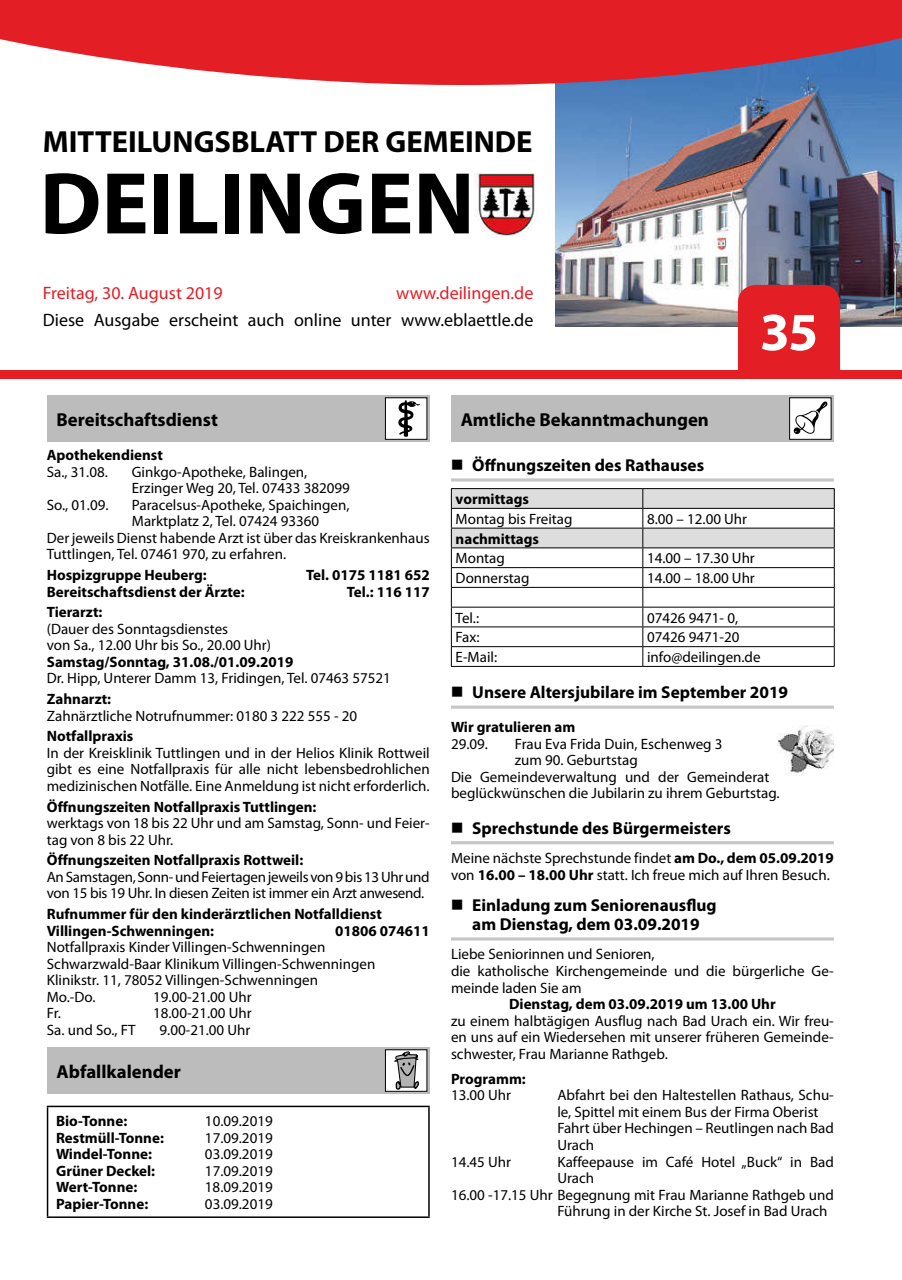
<style>
.page{position:relative;width:902px;height:1280px;background:#fff}
.page>*{position:absolute;margin:0;border:0;box-sizing:border-box;transform-origin:0 0}
.t1{font:700 88.5px "Myriad Pro";color:#000}
.t2{font:700 54px "Myriad Pro";color:#fff}
.t3{font:700 30.6px "Myriad Pro";color:#000}
.t4{font:700 18.75px "Myriad Pro";color:#000}
.t5{font:18px "Myriad Pro";color:#000}
.t6{font:18px "Myriad Pro";color:#e31e25}
.t7{font:700 17.25px/18.8px "Myriad Pro";color:#000}
.t8{font:15px/16.5px "Myriad Pro";color:#000}
.t9{font:700 15px/16.5px "Myriad Pro";color:#000}
.t10{font:15px/16.5px "Myriad Pro";letter-spacing:-.02em;color:#000}
.s1{font-weight:700}
</style>
<div class="page">
<div style="left:0;top:370px;width:901px;height:9px;background:#e31e25"></div>
<img style="left:555px;top:143px;width:346px;height:183px">
<div style="left:737px;top:285px;width:103px;height:85px;background:#e31e25"></div>
<svg style="left:0;top:0;width:901px;height:143px"></svg>
<img style="left:474px;top:173px;width:62px;height:64px">
<div style="left:47px;top:395px;width:382px;height:47px;background:#bcbcbc"></div>
<div style="left:385px;top:398px;width:42px;height:41px;background:#fefefe"></div>
<div style="left:385px;top:397px;width:42px;height:43px;border:1px solid #000"></div>
<svg style="left:398px;top:400px;width:22px;height:37px"></svg>
<div style="left:47px;top:1047px;width:382px;height:47px;background:#bcbcbc"></div>
<div style="left:385px;top:1050px;width:42px;height:41px;background:#fefefe"></div>
<div style="left:385px;top:1049px;width:42px;height:43px;border:1px solid #000"></div>
<svg style="left:394px;top:1051px;width:25px;height:39px"></svg>
<hr style="left:47px;top:1106px;width:382px;height:1px;background:#000">
<hr style="left:47px;top:1107px;width:1px;height:109px;background:#000">
<hr style="left:428px;top:1107px;width:1px;height:109px;background:#000">
<hr style="left:47px;top:1216px;width:382px;height:2px;background:#000">
<hr style="left:451px;top:478px;width:382px;height:3px;background:#c6c6c6">
<svg style="left:451px;top:705px;width:382px;height:4px;fill:#cdcdcd"></svg>
<hr style="left:451px;top:841px;width:382px;height:3px;background:#c6c6c6">
<hr style="left:451px;top:937px;width:382px;height:3px;background:#c6c6c6">
<div style="left:451px;top:395px;width:382px;height:47px;background:#bcbcbc"></div>
<div style="left:789px;top:398px;width:42px;height:41px;background:#fefefe"></div>
<div style="left:789px;top:397px;width:42px;height:43px;border:1px solid #000"></div>
<svg style="left:793px;top:401px;width:34px;height:33px"></svg>
<hr style="left:451px;top:488px;width:191px;height:1px;background:#000">
<hr style="left:642px;top:488px;width:192px;height:1px;background:#000">
<hr style="left:451px;top:666px;width:191px;height:1px;background:#000">
<hr style="left:642px;top:666px;width:192px;height:1px;background:#000">
<svg style="left:451px;top:489px;width:383px;height:177px"></svg>
<hr style="left:642px;top:547px;width:192px;height:1px;background:#000">
<img style="left:777px;top:725px;width:56px;height:50px">
<h3 class="t3" style="left:43px;top:122px;width:491px">MITTEILUNGSBLATT DER GEMEINDE</h3>
<h1 class="t1" style="left:40px;top:146px;width:436px">DEILINGEN</h1>
<p class="t6" style="left:43px;top:282px;width:181px">Freitag, 30. August 2019</p>
<p class="t6" style="left:396px;top:282px;width:138px">www.deilingen.de</p>
<p class="t5" style="left:43px;top:309px;width:492px">Diese Ausgabe erscheint auch online unter www.eblaettle.de</p>
<h2 class="t2" style="left:759px;top:297px;width:60px">35</h2>
<p class="t4" style="left:56px;top:407px;width:163px">Bereitschaftsdienst</p>
<p class="t9" style="left:47px;top:447px;width:118px">Apothekendienst</p>
<p class="t8" style="left:47px;top:463px;width:63px">Sa., 31.08.</p>
<p class="t8" style="left:132px;top:463px;width:219px">Ginkgo-Apotheke, Balingen,<br>Erzinger Weg 20, Tel. 07433 382099</p>
<p class="t8" style="left:47px;top:496px;width:63px">So., 01.09.</p>
<p class="t8" style="left:132px;top:496px;width:219px">Paracelsus-Apotheke, Spaichingen,</p>
<p class="t8" style="left:132px;top:513px;width:189px">Marktplatz 2, Tel. 07424 93360</p>
<p class="t8" style="left:47px;top:529px;width:384px">Der jeweils Dienst habende Arzt ist über das Kreiskrankenhaus</p>
<p class="t8" style="left:47px;top:546px;width:241px">Tuttlingen, Tel. 07461 970, zu erfahren.</p>
<p class="t9" style="left:47px;top:566px;width:161px">Hospizgruppe Heuberg:</p>
<p class="t9" style="left:306px;top:566px;width:125px">Tel. 0175 1181 652</p>
<p class="t9" style="left:47px;top:583px;width:199px">Bereitschaftsdienst der Ärzte:</p>
<p class="t9" style="left:347px;top:583px;width:84px">Tel.: 116 117</p>
<p class="t9" style="left:47px;top:604px;width:57px">Tierarzt:</p>
<p class="t8" style="left:47px;top:620px;width:226px">(Dauer des Sonntagsdienstes<br>von Sa., 12.00 Uhr bis So., 20.00 Uhr)</p>
<p class="t9" style="left:47px;top:653px;width:248px">Samstag/Sonntag, 31.08./01.09.2019</p>
<p class="t8" style="left:47px;top:670px;width:345px">Dr. Hipp, Unterer Damm 13, Fridingen, Tel. 07463 57521</p>
<p class="t9" style="left:47px;top:690px;width:66px">Zahnarzt:</p>
<p class="t8" style="left:47px;top:707px;width:312px">Zahnärztliche Notrufnummer: 0180 3 222 555 - 20</p>
<p class="t9" style="left:47px;top:728px;width:88px">Notfallpraxis</p>
<p class="t8" style="left:47px;top:744px;width:384px;text-align:justify">In der Kreisklinik Tuttlingen und in der Helios Klinik Rottweil gibt es eine Notfallpraxis für alle nicht lebensbedrohlichen medizinischen Notfälle. Eine Anmeldung ist nicht erforderlich.</p>
<p class="t9" style="left:47px;top:798px;width:271px">Öffnungszeiten Notfallpraxis Tuttlingen:</p>
<p class="t8" style="left:47px;top:815px;width:384px">werktags von 18 bis 22 Uhr und am Samstag, Sonn- und Feier&shy;tag von 8 bis 22 Uhr.</p>
<p class="t9" style="left:47px;top:851px;width:258px">Öffnungszeiten Notfallpraxis Rottweil:</p>
<p class="t10" style="left:47px;top:868px;width:384px">An Samstagen, Sonn- und Feiertagen jeweils von 9 bis 13 Uhr und von 15 bis 19 Uhr. In diesen Zeiten ist immer ein Arzt anwesend.</p>
<p class="t9" style="left:47px;top:905px;width:336px">Rufnummer für den kinderärztlichen Notfalldienst<br>Villingen-Schwenningen:</p>
<p class="t9" style="left:335px;top:922px;width:96px">01806 074611</p>
<p class="t8" style="left:47px;top:939px;width:330px">Notfallpraxis Kinder Villingen-Schwenningen Schwarzwald-Baar Klinikum Villingen-Schwenningen Klinikstr. 11, 78052 Villingen-Schwenningen<br>Mo.-Do.</p>
<p class="t8" style="left:153px;top:988px;width:100px">19.00-21.00 Uhr</p>
<p class="t8" style="left:47px;top:1005px;width:16px">Fr.</p>
<p class="t8" style="left:153px;top:1005px;width:100px">18.00-21.00 Uhr</p>
<p class="t8" style="left:47px;top:1021px;width:90px">Sa. und So., FT</p>
<p class="t8" style="left:159px;top:1021px;width:92px">9.00-21.00 Uhr</p>
<p class="t4" style="left:56px;top:1059px;width:126px">Abfallkalender</p>
<p class="t9" style="left:56px;top:1112px;width:73px">Bio-Tonne:</p>
<p class="t8" style="left:205px;top:1113px;width:69px">10.09.2019</p>
<p class="t9" style="left:56px;top:1129px;width:109px">Restmüll-Tonne:</p>
<p class="t8" style="left:205px;top:1129px;width:69px">17.09.2019</p>
<p class="t9" style="left:56px;top:1145px;width:97px">Windel-Tonne:</p>
<p class="t8" style="left:205px;top:1146px;width:69px">03.09.2019</p>
<p class="t9" style="left:56px;top:1162px;width:101px">Grüner Deckel:</p>
<p class="t8" style="left:205px;top:1162px;width:69px">17.09.2019</p>
<p class="t9" style="left:56px;top:1178px;width:83px">Wert-Tonne:</p>
<p class="t8" style="left:205px;top:1179px;width:69px">18.09.2019</p>
<p class="t9" style="left:56px;top:1195px;width:94px">Papier-Tonne:</p>
<p class="t8" style="left:205px;top:1195px;width:69px">03.09.2019</p>
<p class="t4" style="left:460px;top:407px;width:250px">Amtliche Bekanntmachungen</p>
<p class="t7" style="left:472px;top:455px;width:233px">Öffnungszeiten des Rathauses</p>
<p class="t9" style="left:455px;top:490px;width:75px">vormittags</p>
<p class="t8" style="left:455px;top:510px;width:118px">Montag bis Freitag</p>
<p class="t8" style="left:647px;top:510px;width:102px">8.00 – 12.00 Uhr</p>
<p class="t9" style="left:455px;top:530px;width:85px">nachmittags</p>
<p class="t8" style="left:455px;top:550px;width:51px">Montag</p>
<p class="t8" style="left:647px;top:550px;width:109px">14.00 – 17.30 Uhr</p>
<p class="t8" style="left:455px;top:570px;width:75px">Donnerstag</p>
<p class="t8" style="left:647px;top:570px;width:109px">14.00 – 18.00 Uhr</p>
<p class="t8" style="left:455px;top:609px;width:25px">Tel.:</p>
<p class="t8" style="left:647px;top:609px;width:93px">07426 9471- 0,</p>
<p class="t8" style="left:455px;top:629px;width:25px">Fax:</p>
<p class="t8" style="left:647px;top:629px;width:94px">07426 9471-20</p>
<p class="t8" style="left:455px;top:649px;width:43px">E-Mail:</p>
<p class="t8" style="left:647px;top:649px;width:115px">info@deilingen.de</p>
<p class="t7" style="left:472px;top:683px;width:317px">Unsere Altersjubilare im September 2019</p>
<p class="t9" style="left:451px;top:718px;width:126px">Wir gratulieren am</p>
<p class="t8" style="left:451px;top:735px;width:38px">29.09.</p>
<p class="t8" style="left:514px;top:735px;width:209px">Frau Eva Frida Duin, Eschenweg 3</p>
<p class="t8" style="left:514px;top:751px;width:124px">zum 90. Geburtstag</p>
<p class="t8" style="left:451px;top:768px;width:320px">Die Gemeindeverwaltung und der Gemeinderat</p>
<p class="t8" style="left:451px;top:785px;width:330px">beglückwünschen die Jubilarin zu ihrem Geburtstag.</p>
<p class="t7" style="left:472px;top:818px;width:260px">Sprechstunde des Bürgermeisters</p>
<p class="t8" style="left:451px;top:850px;width:384px">Meine nächste Sprechstunde findet <span class="s1">am Do., dem 05.09.2019 </span>von <span class="s1">16.00 – 18.00 Uhr</span> statt. Ich freue mich auf Ihren Besuch.</p>
<p class="t7" style="left:472px;top:896px;width:246px">Einladung zum Seniorenausflug am Dienstag, dem 03.09.2019</p>
<p class="t8" style="left:451px;top:946px;width:384px">Liebe Seniorinnen und Senioren,<br>die katholische Kirchengemeinde und die bürgerliche Ge&shy;meinde laden Sie am</p>
<p class="t9" style="left:509px;top:995px;width:268px">Dienstag, dem 03.09.2019 um 13.00 Uhr</p>
<p class="t8" style="left:451px;top:1012px;width:384px;text-align:justify">zu einem halbtägigen Ausflug nach Bad Urach ein. Wir freu&shy;en uns auf ein Wiedersehen mit unserer früheren Gemeinde&shy;schwester, Frau Marianne Rathgeb.</p>
<p class="t9" style="left:451px;top:1070px;width:76px">Programm:</p>
<p class="t8" style="left:451px;top:1087px;width:62px">13.00 Uhr</p>
<p class="t8" style="left:557px;top:1087px;width:278px">Abfahrt bei den Haltestellen Rathaus, Schu&shy;le, Spittel mit einem Bus der Firma Oberist Fahrt über Hechingen – Reutlingen nach Bad Urach</p>
<p class="t8" style="left:451px;top:1153px;width:62px">14.45 Uhr</p>
<p class="t8" style="left:557px;top:1153px;width:278px">Kaffeepause im Café Hotel „Buck“ in Bad</p>
<p class="t8" style="left:557px;top:1169px;width:38px">Urach</p>
<p class="t8" style="left:451px;top:1186px;width:384px">16.00 -17.15 Uhr Begegnung mit Frau Marianne Rathgeb und</p>
<p class="t8" style="left:557px;top:1203px;width:271px">Führung in der Kirche St. Josef in Bad Urach</p>
</div>
